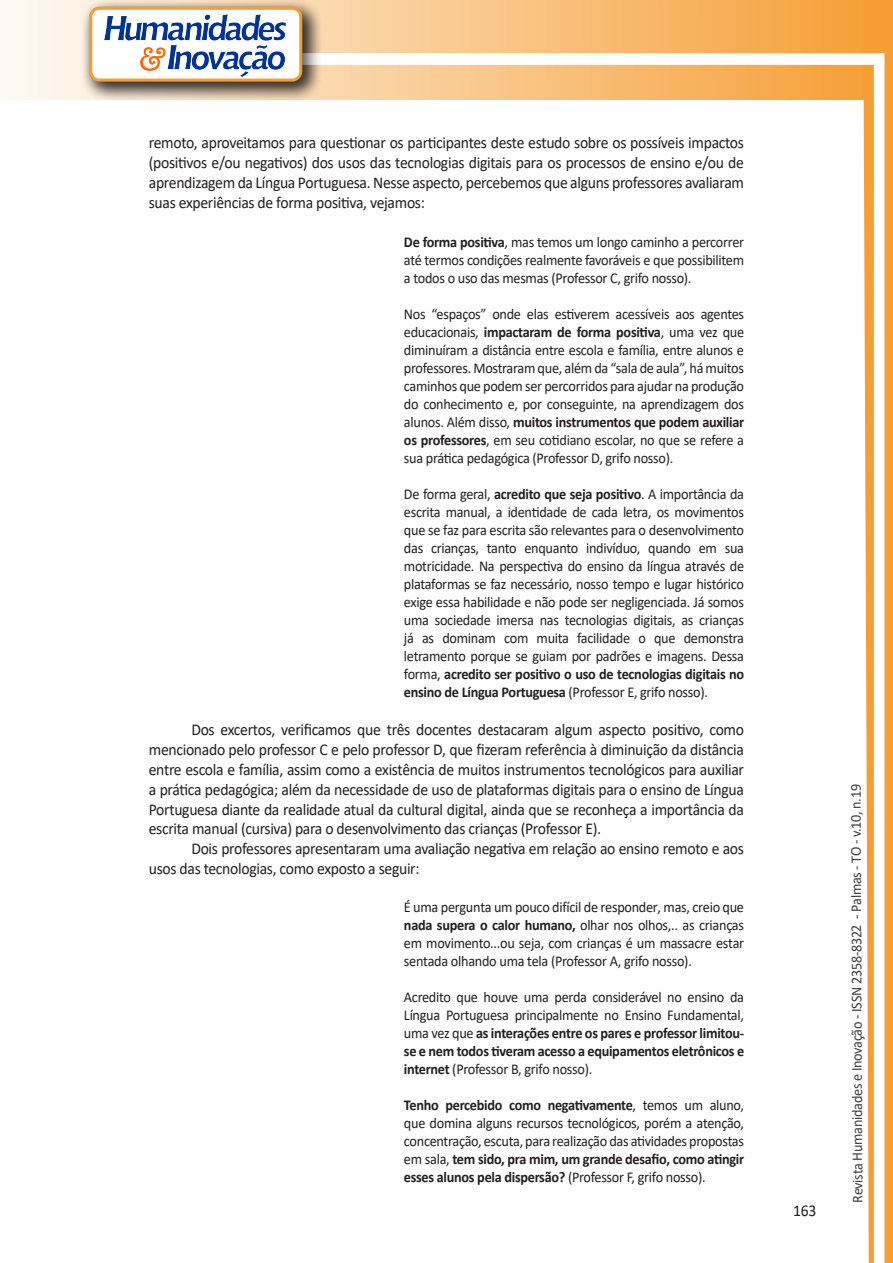
<style>
.page{position:relative;width:893px;height:1263px;background:#fff}
.page>*{position:absolute;margin:0;border:0;box-sizing:border-box;transform-origin:0 0}
.texto{font:16.5px/19.8px "Calibri";letter-spacing:-.02em;color:#231f20;text-align:justify;scale:.95 1}
.citacao{font:15px/18px "Calibri";letter-spacing:-.02em;color:#231f20;text-align:justify;scale:.95 1}
.t1{font:15px "Calibri";letter-spacing:-.025em;color:#3e3e3f;scale:.95 1}
.s1{font-weight:700}
</style>
<div class="page">
<svg style="left:5px;top:0;width:858px;height:100px;background:#f9c484"></svg>
<div style="left:302px;top:53px;width:582px;height:12px;background:#fff;border:2px solid #fff"></div>
<svg style="left:863px;top:0;width:30px;height:1263px"></svg>
<div style="left:81px;top:0;width:241px;height:102px;background:#231f20;opacity:.75"></div>
<div style="left:91px;top:8px;width:210px;height:72px;background:#fff;border-radius:9px"></div>
<img style="left:104px;top:14px;width:181px;height:62px">
<div style="left:89px;top:7px;width:213px;height:75px;border:3px solid #f69e34;border-radius:9px"></div>
<p class="texto" style="left:149px;top:133px;width:628px">remoto, aproveitamos para questionar os participantes deste estudo sobre os possíveis impactos (positivos e/ou negativos) dos usos das tecnologias digitais para os processos de ensino e/ou de aprendizagem da Língua Portuguesa. Nesse aspecto, percebemos que alguns professores avaliaram suas experiências de forma positiva, vejamos:</p>
<p class="citacao" style="left:404px;top:232px;width:360px"><span class="s1">De forma positiva</span>, mas temos um longo caminho a percorrer até termos condições realmente favoráveis e que possibilitem a todos o uso das mesmas (Professor C, grifo nosso).</p>
<p class="citacao" style="left:404px;top:304px;width:360px">Nos “espaços” onde elas estiverem acessíveis aos agentes educacionais, <span class="s1">impactaram de forma positiva</span>, uma vez que diminuíram a distância entre escola e família, entre alunos e professores. Mostraram que, além da “sala de aula”, há muitos caminhos que podem ser percorridos para ajudar na produção do conhecimento e, por conseguinte, na aprendizagem dos alunos. Além disso, <span class="s1">muitos instrumentos que podem auxiliar os professores</span>, em seu cotidiano escolar, no que se refere a sua prática pedagógica (Professor D, grifo nosso).</p>
<p class="citacao" style="left:404px;top:484px;width:360px">De forma geral, <span class="s1">acredito que seja positivo</span>. A importância da escrita manual, a identidade de cada letra, os movimentos que se faz para escrita são relevantes para o desenvolvimento das crianças, tanto enquanto indivíduo, quando em sua motricidade. Na perspectiva do ensino da língua através de plataformas se faz necessário, nosso tempo e lugar histórico exige essa habilidade e não pode ser negligenciada. Já somos uma sociedade imersa nas tecnologias digitais, as crianças já as dominam com muita facilidade o que demonstra letramento porque se guiam por padrões e imagens. Dessa forma, <span class="s1">acredito ser positivo o uso de tecnologias digitais no ensino de Língua Portuguesa</span> (Professor E, grifo nosso).</p>
<p class="texto" style="left:149px;top:720px;width:628px;text-indent:43px">Dos excertos, verificamos que três docentes destacaram algum aspecto positivo, como mencionado pelo professor C e pelo professor D, que fizeram referência à diminuição da distância entre escola e família, assim como a existência de muitos instrumentos tecnológicos para auxiliar a prática pedagógica; além da necessidade de uso de plataformas digitais para o ensino de Língua Portuguesa diante da realidade atual da cultural digital, ainda que se reconheça a importância da escrita manual (cursiva) para o desenvolvimento das crianças (Professor E).</p>
<p class="texto" style="left:149px;top:838px;width:628px;text-indent:43px">Dois professores apresentaram uma avaliação negativa em relação ao ensino remoto e aos usos das tecnologias, como exposto a seguir:</p>
<p class="citacao" style="left:404px;top:897px;width:360px">É uma pergunta um pouco difícil de responder, mas, creio que <span class="s1">nada supera o calor humano,</span> olhar nos olhos,.. as crianças em movimento...ou seja, com crianças é um massacre estar sentada olhando uma tela (Professor A, grifo nosso).</p>
<p class="citacao" style="left:404px;top:987px;width:360px">Acredito que houve uma perda considerável no ensino da Língua Portuguesa principalmente no Ensino Fundamental, uma vez que <span class="s1">as interações entre os pares e professor limitou&shy;se e nem todos tiveram acesso a equipamentos eletrônicos e internet</span> (Professor B, grifo nosso).</p>
<p class="citacao" style="left:404px;top:1095px;width:360px"><span class="s1">Tenho percebido como negativamente</span>, temos um aluno, que domina alguns recursos tecnológicos, porém a atenção, concentração, escuta, para realização das atividades propostas em sala, <span class="s1">tem sido, pra mim, um grande desafio, como atingir esses alunos pela dispersão?</span> (Professor F, grifo nosso).</p>
<p class="texto" style="left:793px;top:1200px;width:26px">163</p>
<p class="t1" style="left:846px;top:1203px;width:442px;rotate:-90deg">Revista Humanidades e Inovação - ISSN 2358-8322 - Palmas - TO - v.10, n.19</p>
</div>
